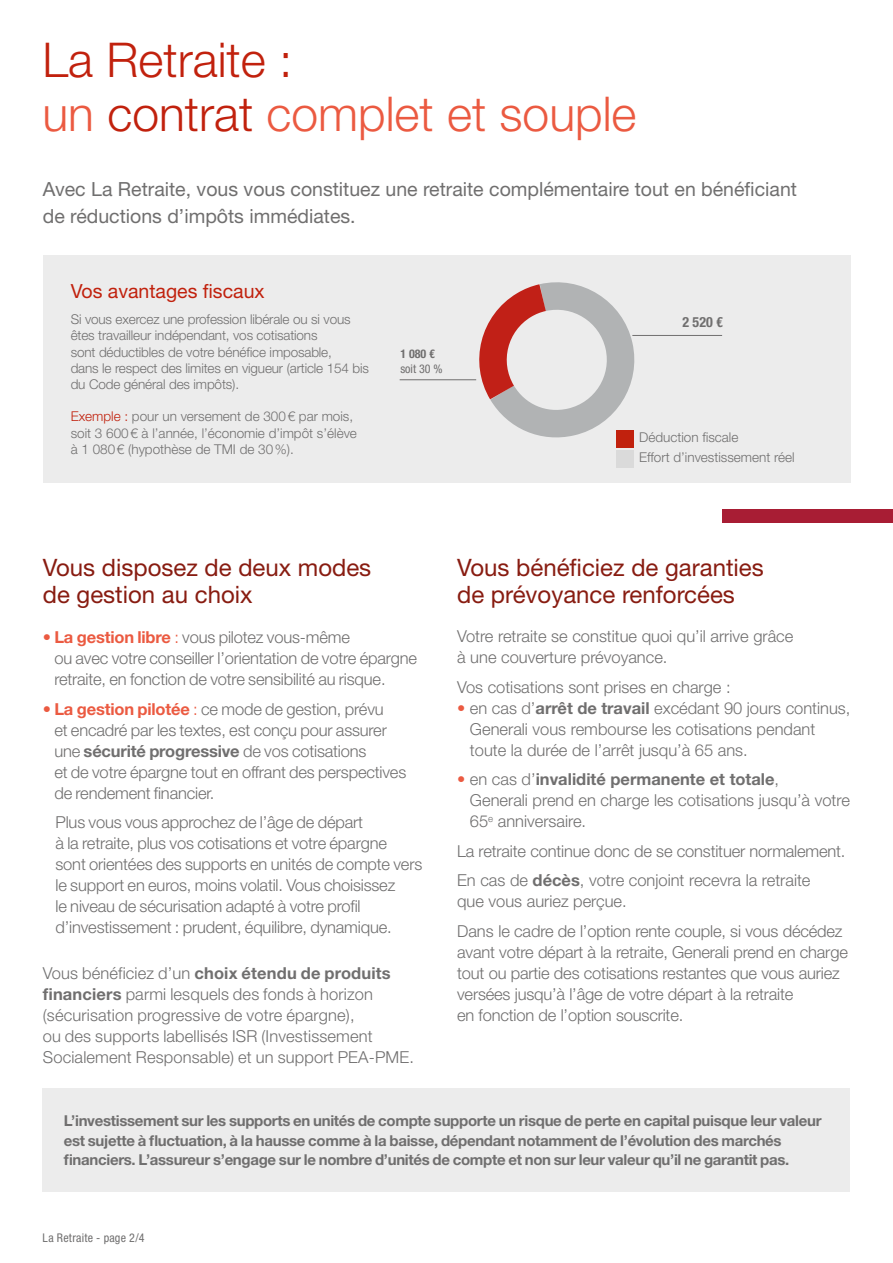
<style>
.page{position:relative;width:893px;height:1263px;background:#fff}
.page>*{position:absolute;margin:0;border:0;box-sizing:border-box;transform-origin:0 0}
.t1{font:300 48px/54px "Helvetica Neue LT Std";color:#c1210d}
.t2{font:24px/27px "Helvetica Neue LT Std";color:#881c11}
.t3{font:19.5px/27px "Helvetica Neue LT Std";color:#706f6f}
.t4{font:19.5px "Helvetica Neue LT Std";color:#c1210d}
.t5{font:300 16.5px/21px "Helvetica Neue LT Std";letter-spacing:-.01em;color:#706f6f}
.t6{font:300 16.5px/21px "Helvetica Neue LT Std";letter-spacing:.01em;color:#706f6f}
.t7{font:700 15px/19.5px "Helvetica Neue LT Std";letter-spacing:-.02em;color:#706f6f}
.t8{font:700 condensed 14.1px "Helvetica Neue LT Std";color:#706f6f}
.t9{font:300 13.5px/16.2px "Helvetica Neue LT Std";letter-spacing:-.01em;color:#706f6f}
.t10{font:condensed 12px "Helvetica Neue LT Std";letter-spacing:.02em;color:#706f6f}
.t11{font:700 condensed 12px "Helvetica Neue LT Std";color:#706f6f}
.s1{color:#eb5a41}
.s2{color:#c1210d}
.s3{font-weight:700;color:#eb5a41}
.s4{font-weight:700}
</style>
<div class="page">
<div style="left:43px;top:255px;width:807px;height:228px;background:#ececec"></div>
<div style="left:617px;top:430px;width:17px;height:17px;background:#c1210d"></div>
<div style="left:617px;top:451px;width:17px;height:17px;background:#dadada"></div>
<svg style="left:468px;top:282px;width:167px;height:162px"></svg>
<hr style="left:632px;top:335px;width:90px;height:1px;background:#706f6f">
<hr style="left:400px;top:379px;width:76px;height:1px;background:#706f6f">
<div style="left:43px;top:1089px;width:807px;height:103px;background:#ececec"></div>
<div style="left:723px;top:509px;width:170px;height:14px;background:#a81d34"></div>
<h1 class="t1" style="left:43px;top:32px;width:595px">La Retraite :<br><span class="s1">un</span> contrat <span class="s1">complet et souple</span></h1>
<p class="t3" style="left:43px;top:175px;width:756px">Avec La Retraite, vous vous constituez une retraite complémentaire tout en bénéficiant de réductions d’impôts immédiates.</p>
<p class="t4" style="left:71px;top:280px;width:195px">Vos avantages fiscaux</p>
<p class="t9" style="left:71px;top:311px;width:300px">Si vous exercez une profession libérale ou si vous êtes travailleur indépendant, vos cotisations<br>sont déductibles de votre bénéfice imposable,<br>dans le respect des limites en vigueur (article 154 bis du Code général des impôts).</p>
<p class="t9" style="left:71px;top:408px;width:288px"><span class="s2">Exemple :</span> pour un versement de 300€ par mois, soit 3 600€ à l’année, l’économie d’impôt s’élève à 1 080€ (hypothèse de TMI de 30%).</p>
<p class="t11" style="left:400px;top:347px;width:36px">1 080 €</p>
<p class="t10" style="left:400px;top:361px;width:44px">soit 30 %</p>
<p class="t8" style="left:682px;top:313px;width:42px">2 520 €</p>
<p class="t9" style="left:639px;top:427px;width:157px;line-height:20.2px">Déduction fiscale<br>Effort d’investissement réel</p>
<h2 class="t2" style="left:43px;top:553px;width:330px">Vous disposez de deux modes de gestion au choix</h2>
<h2 class="t2" style="left:457px;top:553px;width:308px">Vous bénéficiez de garanties de prévoyance renforcées</h2>
<p class="t5" style="left:54px;top:627px;width:364px;text-indent:-12px"><span class="s1">•</span> <span class="s3">La gestion libre</span> <span class="s1">:</span> vous pilotez vous-même<br>ou avec votre conseiller l’orientation de votre épargne retraite, en fonction de votre sensibilité au risque.</p>
<p class="t5" style="left:54px;top:698px;width:353px;text-indent:-12px"><span class="s1">•</span> <span class="s3">La gestion pilotée</span> <span class="s1">:</span> ce mode de gestion, prévu<br>et encadré par les textes, est conçu pour assurer une <span class="s4">sécurité progressive</span> de vos cotisations<br>et de votre épargne tout en offrant des perspectives de rendement financier.</p>
<p class="t5" style="left:56px;top:812px;width:368px">Plus vous vous approchez de l’âge de départ<br>à la retraite, plus vos cotisations et votre épargne<br>sont orientées des supports en unités de compte vers le support en euros, moins volatil. Vous choisissez<br>le niveau de sécurisation adapté à votre profil d’investissement : prudent, équilibre, dynamique.</p>
<p class="t6" style="left:43px;top:962px;width:373px">Vous bénéficiez d’un <span class="s4">choix étendu de produits financiers</span> parmi lesquels des fonds à horizon (sécurisation progressive de votre épargne),<br>ou des supports labellisés ISR (Investissement Socialement Responsable) et un support PEA-PME.</p>
<p class="t5" style="left:457px;top:626px;width:338px">Votre retraite se constitue quoi qu’il arrive grâce à une couverture prévoyance.</p>
<p class="t5" style="left:457px;top:676px;width:275px">Vos cotisations sont prises en charge :</p>
<p class="t5" style="left:470px;top:697px;width:382px;text-indent:-13px"><span class="s1">•</span> en cas d’<span class="s4">arrêt de travail</span> excédant 90 jours continus,<br>Generali vous rembourse les cotisations pendant toute la durée de l’arrêt jusqu’à 65 ans.</p>
<p class="t5" style="left:470px;top:769px;width:381px;text-indent:-13px"><span class="s1">•</span> en cas d’<span class="s4">invalidité permanente et totale</span>,<br>Generali prend en charge les cotisations jusqu’à votre<br>65<sup>e</sup> anniversaire.</p>
<p class="t5" style="left:457px;top:836px;width:390px;line-height:29.5px">La retraite continue donc de se constituer normalement.<br>En cas de <span class="s4">décès</span>, votre conjoint recevra la retraite</p>
<p class="t5" style="left:457px;top:886px;width:387px;line-height:29.5px">que vous auriez perçue.<br>Dans le cadre de l’option rente couple, si vous décédez</p>
<p class="t5" style="left:457px;top:941px;width:392px">avant votre départ à la retraite, Generali prend en charge tout ou partie des cotisations restantes que vous auriez versées jusqu’à l’âge de votre départ à la retraite<br>en fonction de l’option souscrite.</p>
<p class="t7" style="left:64px;top:1111px;width:759px">L’investissement sur les supports en unités de compte supporte un risque de perte en capital puisque leur valeur est sujette à fluctuation, à la hausse comme à la baisse, dépendant notamment de l’évolution des marchés financiers. L’assureur s’engage sur le nombre d’unités de compte et non sur leur valeur qu’il ne garantit pas.</p>
<p class="t10" style="left:43px;top:1230px;width:104px">La Retraite - page 2/4</p>
</div>
